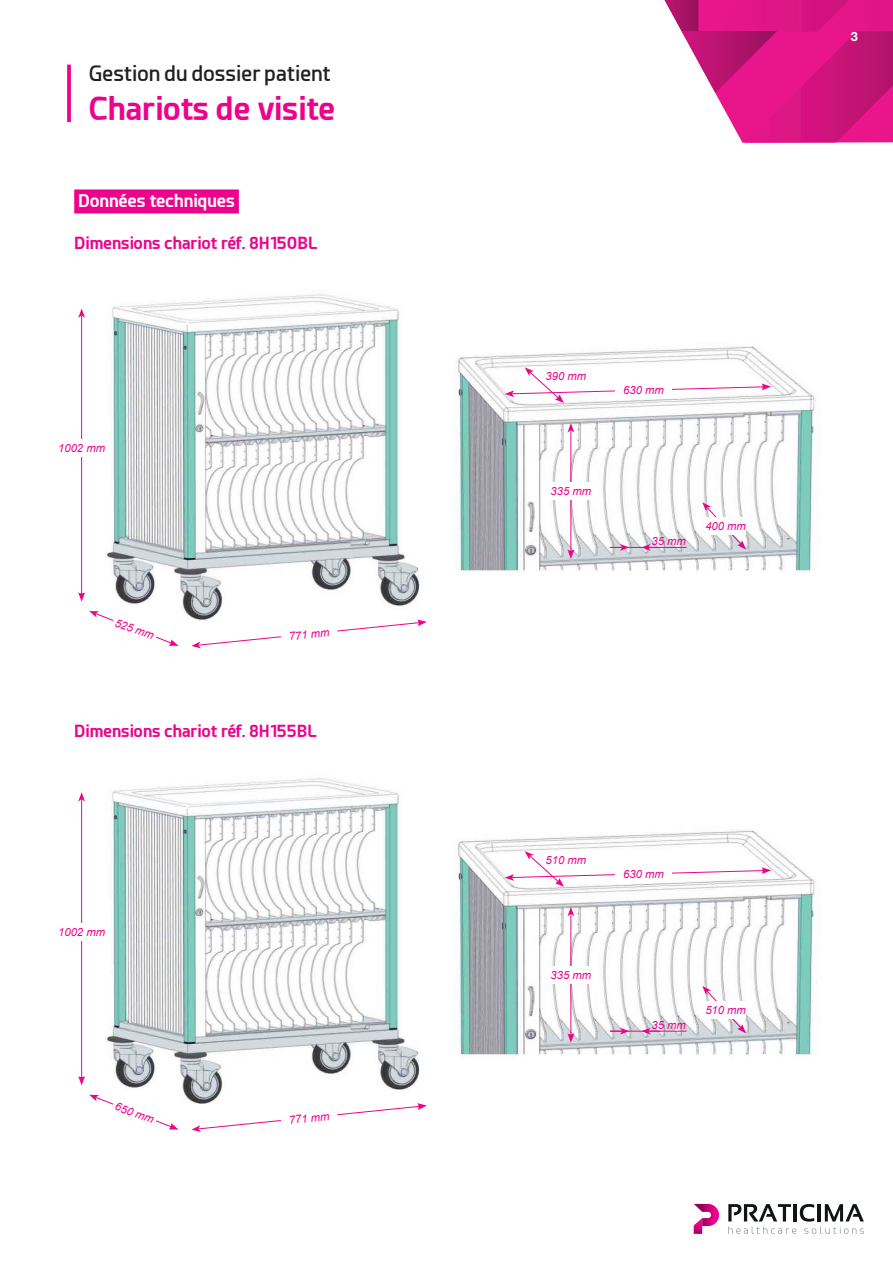
<style>
.page{position:relative;width:893px;height:1263px;background:#fff}
.page>*{position:absolute;margin:0;border:0;box-sizing:border-box;transform-origin:0 0}
.Titre_1{font:700 31.5px "Esphimere";color:#ed028c}
.Titre_2{font:600 21px "Esphimere";color:#231f20}
.Titre_1_page_2{font:700 17.25px "Esphimere";color:#fff}
.Titre_1_page_2-2{font:700 16.5px "Esphimere";color:#ed028c}
.t1{font:700 12.75px "Helvetica Neue LT Std";color:#fff}
.Titre_colonne_TABLEA{font:italic 11.25px "Arial";color:#ed028c}
</style>
<div class="page">
<svg style="left:664px;top:0;width:229px;height:143px"></svg>
<svg style="left:728px;top:1204px;width:136px;height:30px"></svg>
<svg style="left:694px;top:1204px;width:25px;height:30px"></svg>
<svg style="left:67px;top:65px;width:4px;height:57px"></svg>
<img style="left:82px;top:294px;width:734px;height:325px">
<hr style="left:81px;top:315px;width:1px;height:280px;background:#ed028c">
<svg style="left:78px;top:592px;width:7px;height:10px"></svg>
<svg style="left:78px;top:308px;width:7px;height:10px"></svg>
<div style="left:53px;top:439px;width:57px;height:18px;background:#fff"></div>
<svg style="left:89px;top:611px;width:90px;height:35px"></svg>
<svg style="left:191px;top:619px;width:236px;height:29px"></svg>
<hr style="left:570px;top:430px;width:1px;height:122px;background:#ed028c">
<svg style="left:567px;top:550px;width:7px;height:9px"></svg>
<svg style="left:567px;top:423px;width:7px;height:9px"></svg>
<svg style="left:505px;top:367px;width:266px;height:36px"></svg>
<div style="left:543px;top:482px;width:56px;height:18px;background:#fff"></div>
<div style="left:615px;top:381px;width:57px;height:18px;background:#fff"></div>
<div style="left:546px;top:367px;width:40px;height:18px;background:#fff"></div>
<svg style="left:702px;top:502px;width:44px;height:48px"></svg>
<div style="left:705px;top:517px;width:41px;height:18px;background:#fff"></div>
<svg style="left:610px;top:544px;width:19px;height:7px"></svg>
<svg style="left:641px;top:544px;width:20px;height:7px"></svg>
<hr style="left:610px;top:547px;width:77px;height:1px;background:#ed028c">
<img style="left:81px;top:778px;width:735px;height:325px">
<hr style="left:81px;top:799px;width:1px;height:279px;background:#ed028c">
<svg style="left:78px;top:1076px;width:7px;height:9px"></svg>
<svg style="left:78px;top:792px;width:7px;height:10px"></svg>
<div style="left:53px;top:923px;width:57px;height:18px;background:#fff"></div>
<svg style="left:89px;top:1095px;width:90px;height:34px"></svg>
<svg style="left:191px;top:1103px;width:236px;height:29px"></svg>
<hr style="left:570px;top:914px;width:1px;height:122px;background:#ed028c">
<svg style="left:567px;top:1033px;width:7px;height:10px"></svg>
<svg style="left:567px;top:907px;width:7px;height:9px"></svg>
<svg style="left:505px;top:851px;width:266px;height:36px"></svg>
<div style="left:543px;top:966px;width:56px;height:18px;background:#fff"></div>
<div style="left:615px;top:865px;width:57px;height:18px;background:#fff"></div>
<div style="left:546px;top:851px;width:40px;height:18px;background:#fff"></div>
<svg style="left:702px;top:986px;width:44px;height:47px"></svg>
<div style="left:705px;top:1001px;width:41px;height:17px;background:#fff"></div>
<svg style="left:610px;top:1028px;width:19px;height:6px"></svg>
<svg style="left:641px;top:1028px;width:20px;height:6px"></svg>
<hr style="left:610px;top:1031px;width:77px;height:1px;background:#ed028c">
<div style="left:74px;top:189px;width:165px;height:24px;background:#ed028c"></div>
<p class="Titre_2" style="left:89px;top:61px;width:243px">Gestion du dossier patient</p>
<p class="Titre_1" style="left:89px;top:89px;width:248px">Chariots de visite</p>
<p class="Titre_1_page_2" style="left:78px;top:191px;width:158px">Données techniques</p>
<p class="Titre_1_page_2-2" style="left:74px;top:232px;width:245px">Dimensions chariot réf. 8H150BL</p>
<p class="Titre_colonne_TABLEA" style="left:58px;top:441px;width:48px">1002 mm</p>
<p class="Titre_colonne_TABLEA" style="left:118px;top:615px;width:42px;rotate:20deg">525 mm</p>
<p class="Titre_colonne_TABLEA" style="left:288px;top:629px;width:42px;rotate:-6deg">771 mm</p>
<p class="Titre_1_page_2-2" style="left:74px;top:720px;width:244px">Dimensions chariot réf. 8H155BL</p>
<p class="Titre_colonne_TABLEA" style="left:58px;top:925px;width:48px">1002 mm</p>
<p class="Titre_colonne_TABLEA" style="left:118px;top:1099px;width:42px;rotate:20deg">650 mm</p>
<p class="Titre_colonne_TABLEA" style="left:288px;top:1113px;width:42px;rotate:-6deg">771 mm</p>
<p class="t1" style="left:851px;top:29px;width:9px">3</p>
<p class="Titre_colonne_TABLEA" style="left:546px;top:369px;width:42px">390 mm</p>
<p class="Titre_colonne_TABLEA" style="left:623px;top:383px;width:42px">630 mm</p>
<p class="Titre_colonne_TABLEA" style="left:551px;top:484px;width:42px">335 mm</p>
<p class="Titre_colonne_TABLEA" style="left:652px;top:534px;width:36px">35 mm</p>
<p class="Titre_colonne_TABLEA" style="left:705px;top:519px;width:42px">400 mm</p>
<p class="Titre_colonne_TABLEA" style="left:546px;top:853px;width:42px">510 mm</p>
<p class="Titre_colonne_TABLEA" style="left:623px;top:867px;width:42px">630 mm</p>
<p class="Titre_colonne_TABLEA" style="left:551px;top:968px;width:42px">335 mm</p>
<p class="Titre_colonne_TABLEA" style="left:652px;top:1017px;width:36px">35 mm</p>
<p class="Titre_colonne_TABLEA" style="left:705px;top:1002px;width:42px">510 mm</p>
</div>
